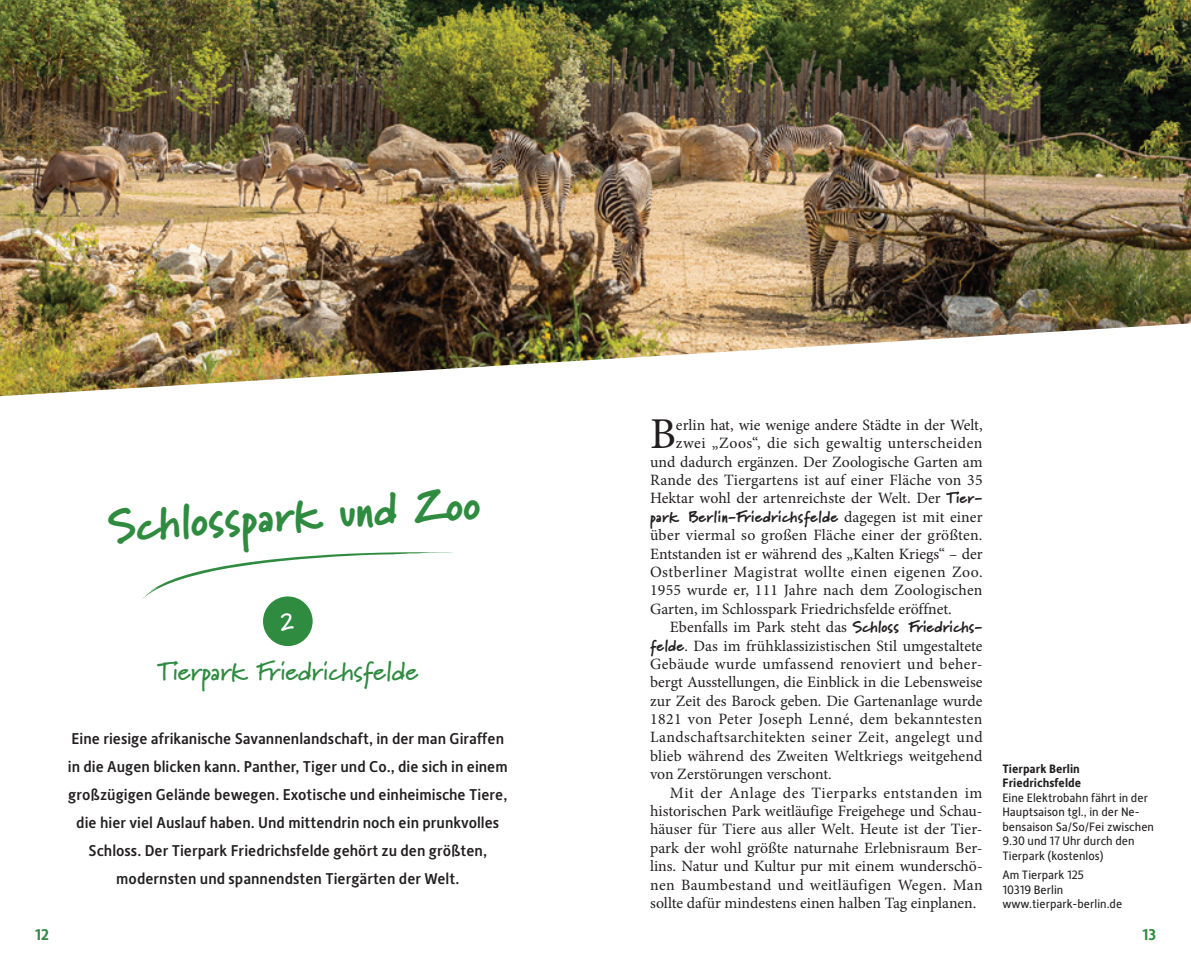
<style>
.page{position:relative;width:1191px;height:968px;background:#fff}
.page>*{position:absolute;margin:0;border:0;box-sizing:border-box;transform-origin:0 0}
.t1{font:900 45.5px "Marydale";color:#2f8b40}
.t2{font:44.1px "Minion Pro";color:#231f20}
.t3{font:700 26.25px "Marydale";color:#2f8b40}
.t4{font:700 26.25px "Marydale";color:#fff}
.t5{font:15.75px/18.4px "Minion Pro";color:#231f20;text-align:justify}
.t6{font:500 15.75px/28px "Alber New";color:#231f20;text-align:center}
.t7{font:900 15.75px "Marydale";letter-spacing:.015em;color:#231f20}
.t8{font:700 15.75px "Alber New";color:#2f8b40}
.t9{font:12.25px/14.5px "Alber New";color:#231f20}
.t10{font:700 12.25px/14.5px "Alber New";color:#231f20}
.s1{font-family:"Marydale";font-weight:900}
.s2{font-family:"Minion Pro";font-weight:400}
</style>
<div class="page">
<svg style="left:142px;top:552px;width:311px;height:47px"></svg>
<img style="left:0;top:0;width:1191px;height:396px">
<div style="left:263px;top:596px;width:50px;height:50px;background:#2f8b40;border-radius:50%"></div>
<h1 class="t1" style="left:106px;top:500px;width:375px;rotate:-4deg">Schlosspark und Zoo</h1>
<h3 class="t4" style="left:280px;top:606px;width:16px">2</h3>
<h3 class="t3" style="left:157px;top:655px;width:262px">Tierpark Friedrichsfelde</h3>
<p class="t6" style="left:68px;top:723px;width:441px">Eine riesige afrikanische Savannenlandschaft, in der man Giraffen in die Augen blicken kann. Panther, Tiger und Co., die sich in einem großzügigen Gelände bewegen. Exotische und einheimische Tiere, die hier viel Auslauf haben. Und mittendrin noch ein prunkvolles Schloss. Der Tierpark Friedrichsfelde gehört zu den größten, modernsten und spannendsten Tiergärten der Welt.</p>
<p class="t5" style="left:650px;top:415px;width:334px;text-align:right">erlin hat, wie wenige andere Städte in der Welt, zwei „Zoos“, die sich gewaltig unterscheiden und dadurch ergänzen. Der Zoologische Garten am Rande des Tiergartens ist auf einer Fläche von 35<br>Hektar wohl der artenreichste der Welt. Der <span class="s1">Tier-</span></p>
<p class="t7" style="left:650px;top:507px;width:334px">park Berlin-Friedrichsfelde <span class="s2">dagegen ist mit einer</span></p>
<p class="t5" style="left:650px;top:526px;width:334px">über viermal so großen Fläche einer der größten.<br>Entstanden ist er während des „Kalten Kriegs“ – der Ostberliner Magistrat wollte einen eigenen Zoo.<br>1955 wurde er, 111 Jahre nach dem Zoologischen Garten, im Schlosspark Friedrichsfelde eröffnet.</p>
<p class="t5" style="left:650px;top:618px;width:334px;text-indent:20px">Ebenfalls im Park steht das <span class="s1">Schloss Friedrichs&shy;felde</span>. Das im frühklassizistischen Stil umgestaltete Gebäude wurde umfassend renoviert und beher&shy;bergt Ausstellungen, die Einblick in die Lebensweise zur Zeit des Barock geben. Die Gartenanlage wurde 1821 von Peter Joseph Lenné, dem bekanntesten Landschaftsarchitekten seiner Zeit, angelegt und blieb während des Zweiten Weltkriegs weitgehend von Zerstörungen verschont.</p>
<p class="t5" style="left:650px;top:783px;width:334px;text-indent:20px">Mit der Anlage des Tierparks entstanden im historischen Park weitläufige Freigehege und Schau&shy;häuser für Tiere aus aller Welt. Heute ist der Tier&shy;park der wohl größte naturnahe Erlebnisraum Ber&shy;lins. Natur und Kultur pur mit einem wunderschö&shy;nen Baumbestand und weitläufigen Wegen. Man sollte dafür mindestens einen halben Tag einplanen.</p>
<h2 class="t2" style="left:650px;top:404px;width:27px">B</h2>
<p class="t10" style="left:1002px;top:760px;width:80px">Tierpark Berlin<br>Friedrichsfelde</p>
<p class="t9" style="left:1002px;top:789px;width:153px">Eine Elektrobahn fährt in der<br>Hauptsaison tgl., in der Ne&shy;bensaison Sa/So/Fei zwischen<br>9.30 und 17 Uhr durch den<br>Tierpark (kostenlos)</p>
<p class="t9" style="left:1002px;top:867px;width:121px">Am Tierpark 125<br>10319 Berlin www.tierpark-berlin.de</p>
<p class="t8" style="left:35px;top:924px;width:16px">12</p>
<p class="t8" style="left:1142px;top:924px;width:16px">13</p>
</div>
